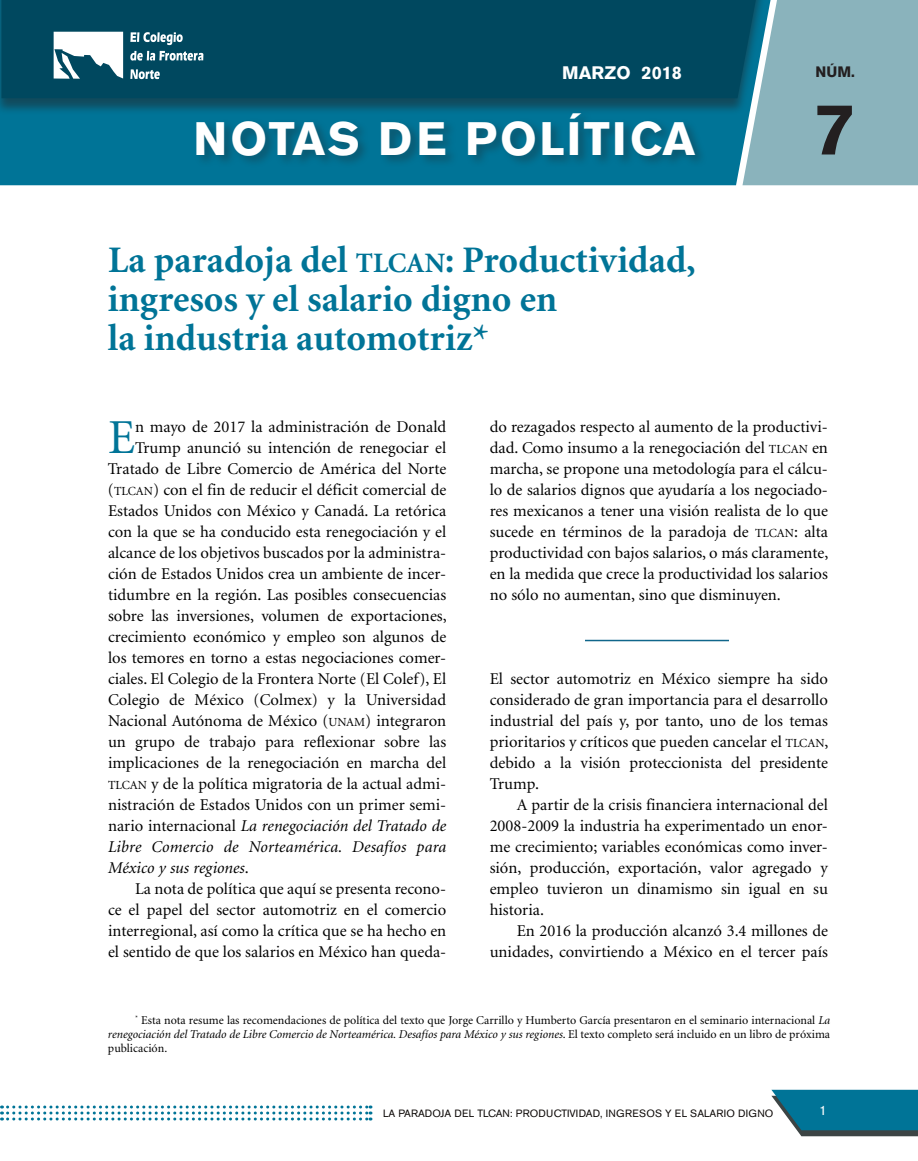
<style>
.page{position:relative;width:918px;height:1161px;background:#fff}
.page>*{position:absolute;margin:0;border:0;box-sizing:border-box;transform-origin:0 0}
.t1{font:700 72px "Akzidenz Grotesk BE";color:#231f20}
.t2{font:48.75px "Minion";color:#007497}
.t3{font:700 46.5px "Akzidenz Grotesk BE";letter-spacing:.05em;color:#fff}
.t4{font:700 37.5px/39px "Minion";color:#007497}
.t5{font:700 18px "Akzidenz Grotesk BE";color:#fff}
.t6{font:16.5px/21px "Minion";color:#000;text-align:justify}
.t7{font:italic 16.5px "Minion";letter-spacing:.005em;color:#000}
.t8{font:700 15px "Akzidenz Grotesk BE";color:#231f20}
.t9{font:13.5px "Akzidenz Grotesk BE";color:#fff}
.t10{font:12px/14.2px "Minion";color:#000;text-align:justify}
.t11{font:10.5px "Akzidenz Grotesk BE";letter-spacing:.02em;color:#0c0806}
.s1{font-size:28.2px}
.s2{font-size:12.3px}
.s3{font-style:normal}
.s4{font-style:italic}
</style>
<div class="page">
<svg style="left:771px;top:1090px;width:147px;height:46px;background:#1f7b96"></svg>
<svg style="left:2px;top:1106px;width:369px;height:15px"></svg>
<div style="left:0;top:115px;width:742px;height:70px;background:#007497"></div>
<div style="left:0;top:0;width:790px;height:115px;background:#231f20;opacity:.49"></div>
<div style="left:1px;top:0;width:741px;height:98px;background:#00485f"></div>
<div style="left:194px;top:110px;width:514px;height:58px;background:#231f20;opacity:.35"></div>
<svg style="left:742px;top:0;width:176px;height:185px;background:#82afb9"></svg>
<svg style="left:54px;top:32px;width:149px;height:47px"></svg>
<hr style="left:585px;top:640px;width:144px;height:1px;background:#10668b">
<p class="t5" style="left:562px;top:62px;width:121px">MARZO 2018</p>
<h3 class="t3" style="left:193px;top:111px;width:504px">NOTAS DE POLÍTICA</h3>
<h3 class="t4" style="left:108px;top:242px;width:589px">La paradoja del <span class="s1">TLCAN</span>: Productividad, ingresos y el salario digno en<br>la industria automotriz*</h3>
<p class="t8" style="left:816px;top:63px;width:41px">NÚM.</p>
<h1 class="t1" style="left:815px;top:88px;width:42px">7</h1>
<h2 class="t2" style="left:108px;top:413px;width:29px">E</h2>
<p class="t6" style="left:135px;top:417px;width:313px">n mayo de 2017 la administración de Donald</p>
<p class="t6" style="left:135px;top:438px;width:313px">Trump anunció su intención de renegociar el</p>
<p class="t6" style="left:108px;top:459px;width:340px">Tratado de Libre Comercio de América del Norte</p>
<p class="t6" style="left:108px;top:480px;width:340px">(<span class="s2">TLCAN</span>) con el fin de reducir el déficit comercial de</p>
<p class="t6" style="left:108px;top:501px;width:340px">Estados Unidos con México y Canadá. La retórica</p>
<p class="t6" style="left:108px;top:522px;width:340px">con la que se ha conducido esta renegociación y el</p>
<p class="t6" style="left:108px;top:543px;width:340px">alcance de los objetivos buscados por la administra-</p>
<p class="t6" style="left:108px;top:564px;width:340px">ción de Estados Unidos crea un ambiente de incer-</p>
<p class="t6" style="left:108px;top:585px;width:340px">tidumbre en la región. Las posibles consecuencias</p>
<p class="t6" style="left:108px;top:606px;width:340px">sobre las inversiones, volumen de exportaciones,</p>
<p class="t6" style="left:108px;top:627px;width:340px">crecimiento económico y empleo son algunos de</p>
<p class="t6" style="left:108px;top:648px;width:340px">los temores en torno a estas negociaciones comer-</p>
<p class="t6" style="left:108px;top:669px;width:340px">ciales. El Colegio de la Frontera Norte (El Colef), El</p>
<p class="t6" style="left:108px;top:690px;width:340px">Colegio de México (Colmex) y la Universidad</p>
<p class="t6" style="left:108px;top:711px;width:340px">Nacional Autónoma de México (<span class="s2">UNAM</span>) integraron</p>
<p class="t6" style="left:108px;top:732px;width:340px">un grupo de trabajo para reflexionar sobre las</p>
<p class="t6" style="left:108px;top:753px;width:340px">implicaciones de la renegociación en marcha del</p>
<p class="t6" style="left:108px;top:774px;width:340px"><span class="s2">TLCAN</span> y de la política migratoria de la actual admi-</p>
<p class="t6" style="left:108px;top:795px;width:340px">nistración de Estados Unidos con un primer semi-</p>
<p class="t7" style="left:108px;top:817px;width:340px"><span class="s3">nario internacional</span> La renegociación del Tratado de</p>
<p class="t7" style="left:108px;top:838px;width:340px">Libre Comercio de Norteamérica. Desafíos para</p>
<p class="t7" style="left:108px;top:859px;width:142px">México y sus regiones<span class="s3">.</span></p>
<p class="t6" style="left:135px;top:879px;width:313px">La nota de política que aquí se presenta recono-</p>
<p class="t6" style="left:108px;top:900px;width:340px">ce el papel del sector automotriz en el comercio</p>
<p class="t6" style="left:108px;top:921px;width:340px">interregional, así como la crítica que se ha hecho en</p>
<p class="t6" style="left:108px;top:942px;width:340px">el sentido de que los salarios en México han queda-</p>
<p class="t6" style="left:490px;top:417px;width:340px">do rezagados respecto al aumento de la productivi&shy;dad. Como insumo a la renegociación del <span class="s2">TLCAN</span> en marcha, se propone una metodología para el cálcu&shy;lo de salarios dignos que ayudaría a los negociado&shy;res mexicanos a tener una visión realista de lo que sucede en términos de la paradoja de <span class="s2">TLCAN</span>: alta productividad con bajos salarios, o más claramente, en la medida que crece la productividad los salarios no sólo no aumentan, sino que disminuyen.</p>
<p class="t6" style="left:490px;top:669px;width:340px">El sector automotriz en México siempre ha sido considerado de gran importancia para el desarrollo industrial del país y, por tanto, uno de los temas prioritarios y críticos que pueden cancelar el <span class="s2">TLCAN</span>, debido a la visión proteccionista del presidente Trump.</p>
<p class="t6" style="left:490px;top:795px;width:340px;text-indent:27px">A partir de la crisis financiera internacional del 2008-2009 la industria ha experimentado un enor&shy;me crecimiento; variables económicas como inver&shy;sión, producción, exportación, valor agregado y empleo tuvieron un dinamismo sin igual en su historia.</p>
<p class="t6" style="left:490px;top:921px;width:340px;text-align:right">En 2016 la producción alcanzó 3.4 millones de unidades, convirtiendo a México en el tercer país</p>
<p class="t10" style="left:108px;top:1013px;width:724px;text-indent:27px"><sup>*</sup> Esta nota resume las recomendaciones de política del texto que Jorge Carrillo y Humberto García presentaron en el seminario internacional <span class="s4">La renegociación del Tratado de Libre Comercio de Norteamérica. Desafíos para México y sus regiones</span>. El texto completo será incluido en un libro de próxima publicación.</p>
<p class="t11" style="left:383px;top:1107px;width:392px">LA PARADOJA DEL TLCAN: PRODUCTIVIDAD, IN GRESOS Y EL SALARIO DIGN O</p>
<p class="t9" style="left:819px;top:1102px;width:9px">1</p>
</div>
